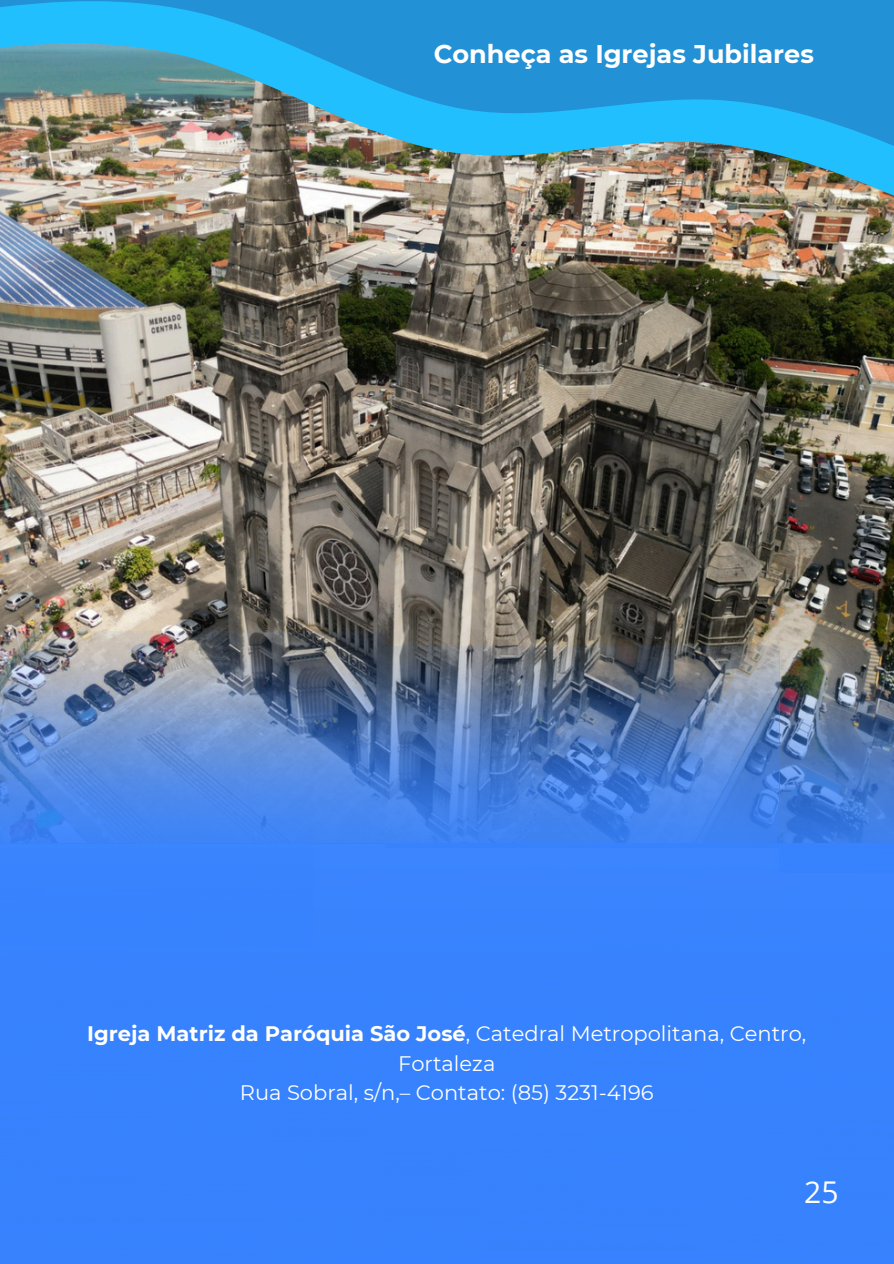
<style>
.page{position:relative;width:894px;height:1264px;background:#fff}
.page>*{position:absolute;margin:0;border:0;box-sizing:border-box;transform-origin:0 0}
.t1{font:30px "Open Sans";color:#fff}
.t2{font:700 25.5px "Montserrat";color:#fff}
.t3{font:21px/29.2px "Montserrat";color:#fff;text-align:center}
.s1{font-weight:700}
</style>
<div class="page">
<img style="left:0;top:221px;width:893px;height:450px">
<img style="left:0;top:179px;width:893px;height:42px">
<img style="left:0;top:0;width:893px;height:179px">
<div style="left:0;top:726px;width:893px;height:537px;background:#3782fe"></div>
<img style="left:0;top:631px;width:385px;height:212px">
<img style="left:0;top:774px;width:313px;height:171px">
<img style="left:385px;top:646px;width:393px;height:201px">
<img style="left:779px;top:646px;width:114px;height:226px">
<p class="t2" style="left:434px;top:38px;width:381px">Conheça as Igrejas Jubilares</p>
<p class="t3" style="left:87px;top:1019px;width:720px"><span class="s1">Igreja Matriz da Paróquia São José</span>, Catedral Metropolitana, Centro,<br>Fortaleza</p>
<p class="t3" style="left:240px;top:1077px;width:415px">Rua Sobral, s/n,– Contato: (85) 3231-4196</p>
<h1 class="t1" style="left:804px;top:1170px;width:36px">25</h1>
</div>
